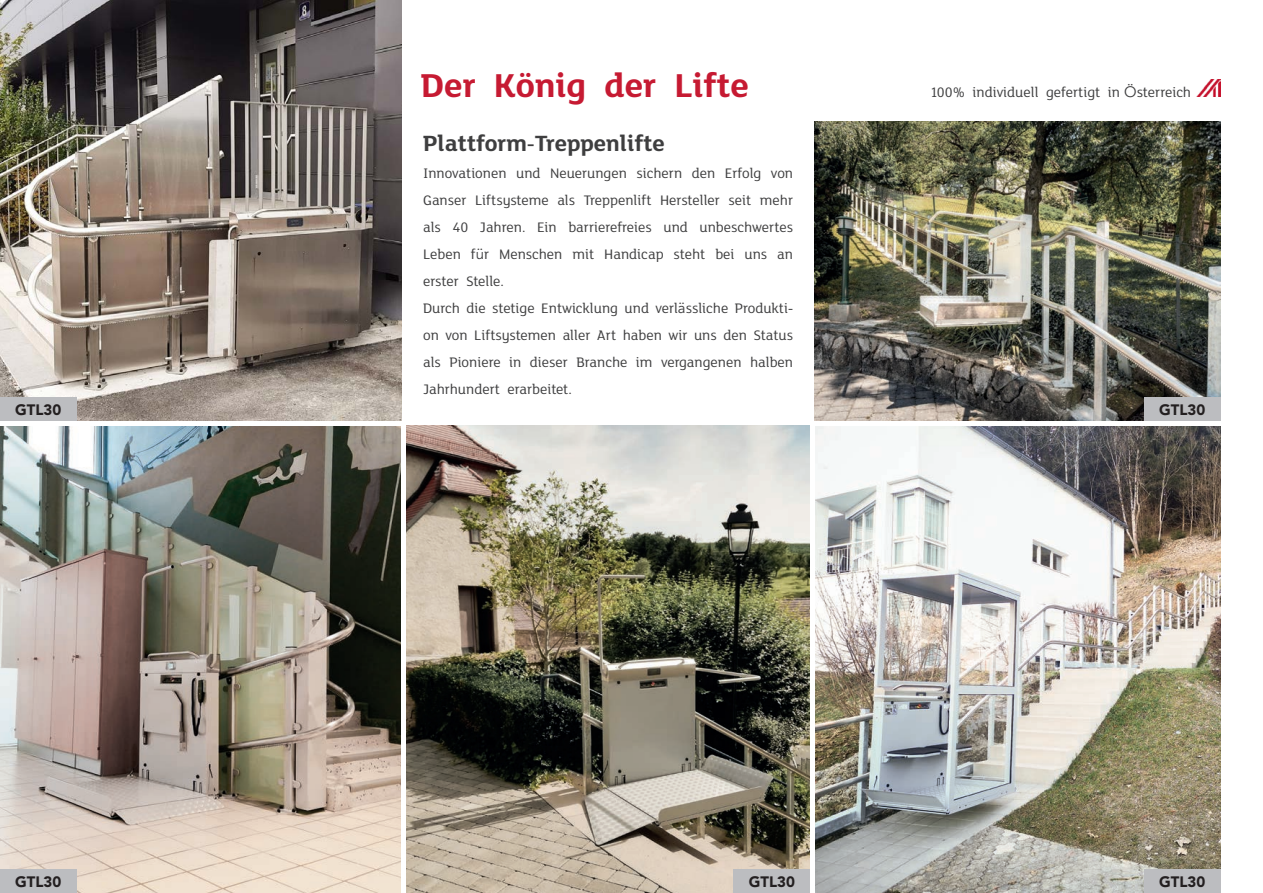
<style>
.page{position:relative;width:1263px;height:893px;background:#fff}
.page>*{position:absolute;margin:0;border:0;box-sizing:border-box;transform-origin:0 0}
.t1{font:700 36px "FS Lola";color:#c61a32}
.t2{font:700 24px "FS Lola";color:#3e3e3f}
.t3{font:15px/27px "FS Lola";color:#3e3e3f;text-align:justify}
.t4{font:900 15px "Avenir LT Std";color:#231f20}
.s1{font-family:"Avenir LT Std"}
.s2{font-family:"Avenir LT Std";font-weight:400}
</style>
<div class="page">
<img style="left:0;top:426px;width:401px;height:467px">
<img style="left:815px;top:426px;width:405px;height:467px">
<img style="left:0;top:0;width:402px;height:421px">
<img style="left:406px;top:425px;width:404px;height:468px">
<img style="left:814px;top:121px;width:406px;height:300px">
<div style="left:0;top:398px;width:77px;height:23px;background:#bcbdc0"></div>
<div style="left:0;top:870px;width:77px;height:23px;background:#bcbdc0"></div>
<div style="left:1144px;top:398px;width:76px;height:23px;background:#bcbdc0"></div>
<div style="left:733px;top:870px;width:77px;height:23px;background:#bcbdc0"></div>
<div style="left:1144px;top:870px;width:76px;height:23px;background:#bcbdc0"></div>
<img style="left:1196px;top:80px;width:24px;height:17px">
<p class="t4" style="left:15px;top:401px;width:48px">GTL30</p>
<p class="t4" style="left:15px;top:873px;width:48px">GTL30</p>
<p class="t1" style="left:421px;top:64px;width:329px">Der König der Lifte</p>
<p class="t3" style="left:930px;top:79px;width:263px">100% individuell gefertigt in <span class="s1">Ö</span>sterreich</p>
<p class="t2" style="left:423px;top:129px;width:243px">Plattform<span class="s2">-</span>Treppenlifte</p>
<p class="t3" style="left:423px;top:160px;width:371px">Innovationen und Neuerungen sichern den Erfolg von Ganser Liftsysteme als Treppenlift Hersteller seit mehr als 40 Jahren. Ein barrierefreies und unbeschwertes Leben f<span class="s1">ü</span>r Menschen mit Handicap steht bei uns an erster Stelle.</p>
<p class="t3" style="left:423px;top:295px;width:371px">Durch die stetige Entwicklung und verl<span class="s1">ä</span>ssliche Produkti&shy;on von Liftsystemen aller Art haben wir uns den Status als Pioniere in dieser Branche im vergangenen halben Jahrhundert erarbeitet.</p>
<p class="t4" style="left:1159px;top:401px;width:48px">GTL30</p>
<p class="t4" style="left:749px;top:873px;width:48px">GTL30</p>
<p class="t4" style="left:1159px;top:873px;width:48px">GTL30</p>
</div>
